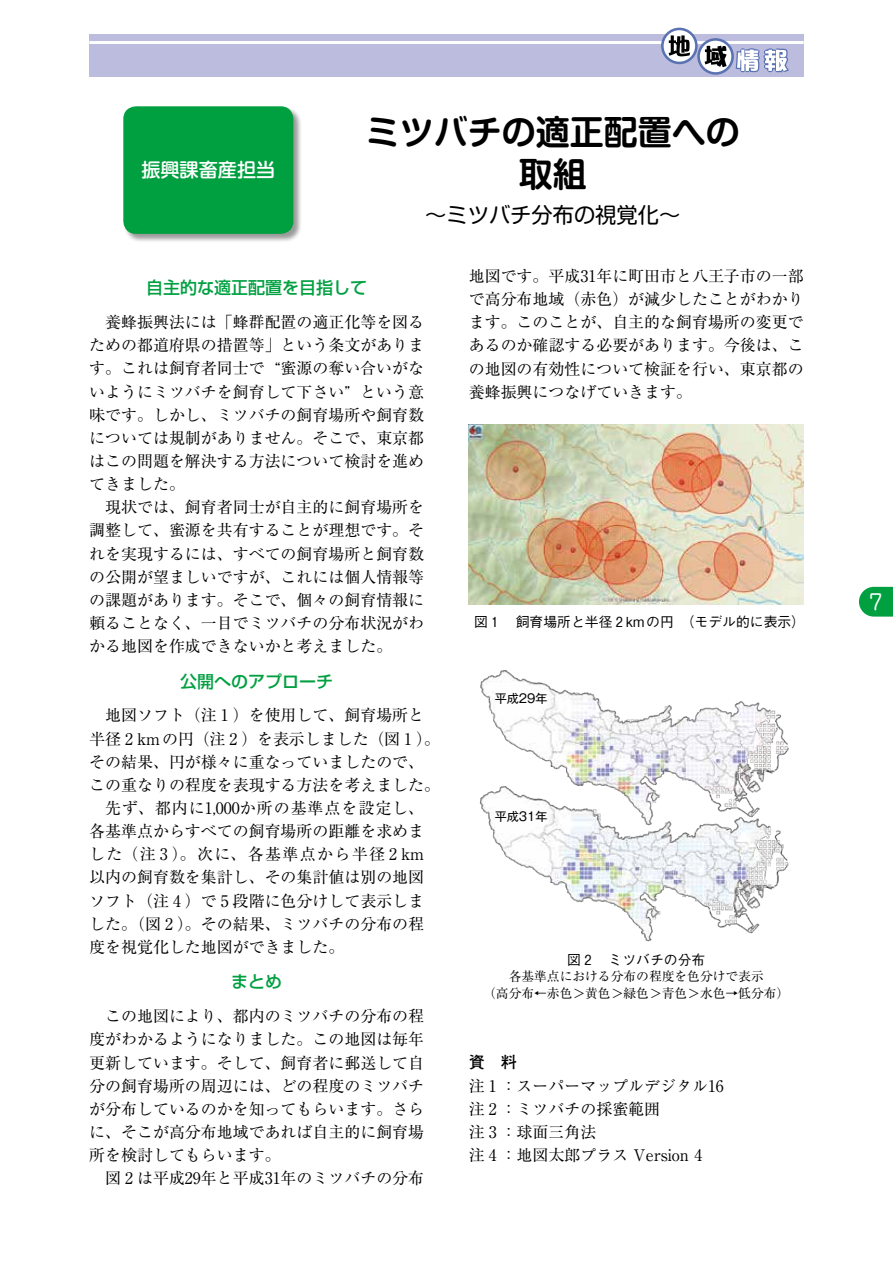
<style>
.page{position:relative;width:893px;height:1263px;background:#fff}
.page>*{position:absolute;margin:0;border:0;box-sizing:border-box;transform-origin:0 0}
.t1{font:700 34.05px/42.5px "Shin M Go Pr 6 De";color:#000;text-align:center}
.t2{font:21.3px "Shin M Go Pr 6";color:#000}
.t3{font:21.3px "Jun 201 Pro";color:#fff}
.t4{font:500 19.2px "Shin M Go Pr 6";color:#fff}
.t5{font:500 16.95px "Shin Go Pr 6";color:#00a041}
.t6{font:15.9px/23.1px "Ryumin Pr 6";color:#000;text-align:justify}
.t7{font:15.9px "Ryumin Pr 6";letter-spacing:.06em;color:#000}
.t8{font:15.9px "Ryumin Pr 6";letter-spacing:.085em;color:#000}
.t9{font:700 15.9px "Futo Go B101 Pr 6";color:#000}
.t10{font:500 13.8px "Gothic BBB Pr 6";color:#000}
.t11{font:12.75px/17px "Ryumin Pr 6";color:#000;text-align:center}
.t12{font:12.15px "Gothic MB101 Pr 6";color:#000}
</style>
<div class="page">
<svg style="left:859px;top:587px;width:34px;height:30px"></svg>
<div style="left:89px;top:34px;width:715px;height:43px;background:#bbbcde"></div>
<hr style="left:89px;top:41px;width:715px;height:3px;background:#fff">
<svg style="left:662px;top:29px;width:34px;height:34px"></svg>
<div style="left:661px;top:28px;width:37px;height:36px;border:3px solid #5b72b1;border-radius:50%"></div>
<svg style="left:669px;top:35px;width:21px;height:21px"></svg>
<svg style="left:699px;top:39px;width:34px;height:34px"></svg>
<div style="left:697px;top:38px;width:37px;height:37px;border:3px solid #5b72b1;border-radius:50%"></div>
<svg style="left:705px;top:46px;width:22px;height:21px"></svg>
<svg style="left:735px;top:48px;width:54px;height:25px"></svg>
<div style="left:123px;top:106px;width:179px;height:137px;background:#000;opacity:.4"></div>
<div style="left:123px;top:106px;width:170px;height:128px;background:#00a041;border-radius:13px"></div>
<img style="left:469px;top:425px;width:335px;height:180px">
<img style="left:490px;top:827px;width:299px;height:115px">
<img style="left:479px;top:670px;width:310px;height:157px">
<p class="t4" style="left:141px;top:154px;width:135px">振興課畜産担当</p>
<h1 class="t1" style="left:366px;top:109px;width:376px">ミツバチの適正配置への取組</h1>
<h2 class="t2" style="left:425px;top:198px;width:257px">～ミツバチ分布の視覚化～</h2>
<p class="t5" style="left:146px;top:274px;width:223px">自主的な適正配置を目指して</p>
<p class="t6" style="left:89px;top:310px;width:336px;text-indent:16px">養蜂振興法には「蜂群配置の適正化等を図るための都道府県の措置等」という条文があります。これは飼育者同士で “蜜源の奪い合いがないようにミツバチを飼育して下さい” という意味です。しかし、ミツバチの飼育場所や飼育数については規制がありません。そこで、東京都はこの問題を解決する方法について検討を進めてきました。</p>
<p class="t6" style="left:89px;top:495px;width:336px;text-indent:16px">現状では、飼育者同士が自主的に飼育場所を調整して、蜜源を共有することが理想です。それを実現するには、すべての飼育場所と飼育数の公開が望ましいですが、これには個人情報等の課題があります。そこで、個々の飼育情報に頼ることなく、一目でミツバチの分布状況がわかる地図を作成できないかと考えました。</p>
<p class="t5" style="left:180px;top:667px;width:155px">公開へのアプローチ</p>
<p class="t6" style="left:105px;top:703px;width:320px">地図ソフト（注 1 ）を使用して、飼育場所と</p>
<p class="t6" style="left:89px;top:726px;width:352px">半径 2 kmの円（注 2 ）を表示しました（図 1 ）。</p>
<p class="t6" style="left:89px;top:749px;width:336px">その結果、円が様々に重なっていましたので、</p>
<p class="t6" style="left:89px;top:772px;width:352px">この重なりの程度を表現する方法を考えました。</p>
<p class="t7" style="left:105px;top:795px;width:320px">先ず、都内に1,000か所の基準点を設定し、</p>
<p class="t6" style="left:89px;top:819px;width:336px">各基準点からすべての飼育場所の距離を求めま</p>
<p class="t8" style="left:89px;top:842px;width:336px">した（注 3 ）。次に、各基準点から半径 2 km</p>
<p class="t6" style="left:89px;top:865px;width:336px">以内の飼育数を集計し、その集計値は別の地図</p>
<p class="t6" style="left:89px;top:888px;width:336px">ソフト（注 4 ）で 5 段階に色分けして表示しま</p>
<p class="t6" style="left:89px;top:911px;width:336px">した。（図 2 ）。その結果、ミツバチの分布の程</p>
<p class="t6" style="left:89px;top:934px;width:257px">度を視覚化した地図ができました。</p>
<p class="t5" style="left:231px;top:968px;width:53px">まとめ</p>
<p class="t6" style="left:89px;top:1004px;width:336px;text-indent:16px">この地図により、都内のミツバチの分布の程度がわかるようになりました。この地図は毎年更新しています。そして、飼育者に郵送して自分の飼育場所の周辺には、どの程度のミツバチが分布しているのかを知ってもらいます。さらに、そこが高分布地域であれば自主的に飼育場所を検討してもらいます。</p>
<p class="t6" style="left:105px;top:1166px;width:320px">図 2 は平成29年と平成31年のミツバチの分布</p>
<p class="t6" style="left:469px;top:264px;width:336px">地図です。平成31年に町田市と八王子市の一部で高分布地域（赤色）が減少したことがわかります。このことが、自主的な飼育場所の変更であるのか確認する必要があります。今後は、この地図の有効性について検証を行い、東京都の養蜂振興につなげていきます。</p>
<p class="t10" style="left:474px;top:610px;width:332px">図 1 　飼育場所と半径 2 kmの円　（モデル的に表示）</p>
<p class="t12" style="left:495px;top:688px;width:54px">平成29年</p>
<p class="t12" style="left:495px;top:807px;width:54px">平成31年</p>
<p class="t10" style="left:567px;top:949px;width:140px">図 2 　ミツバチの分布</p>
<p class="t11" style="left:483px;top:967px;width:308px">各基準点における分布の程度を色分けで表示<br>（高分布←赤色＞黄色＞緑色＞青色＞水色→低分布）</p>
<p class="t9" style="left:469px;top:1050px;width:49px">資　料</p>
<p class="t6" style="left:469px;top:1073px;width:257px;text-align:left">注 1 ：スーパーマップルデジタル16注 2 ：ミツバチの採蜜範囲<br>注 3 ：球面三角法<br>注 4 ：地図太郎プラス Version 4</p>
<h2 class="t3" style="left:869px;top:585px;width:15px">7</h2>
</div>
